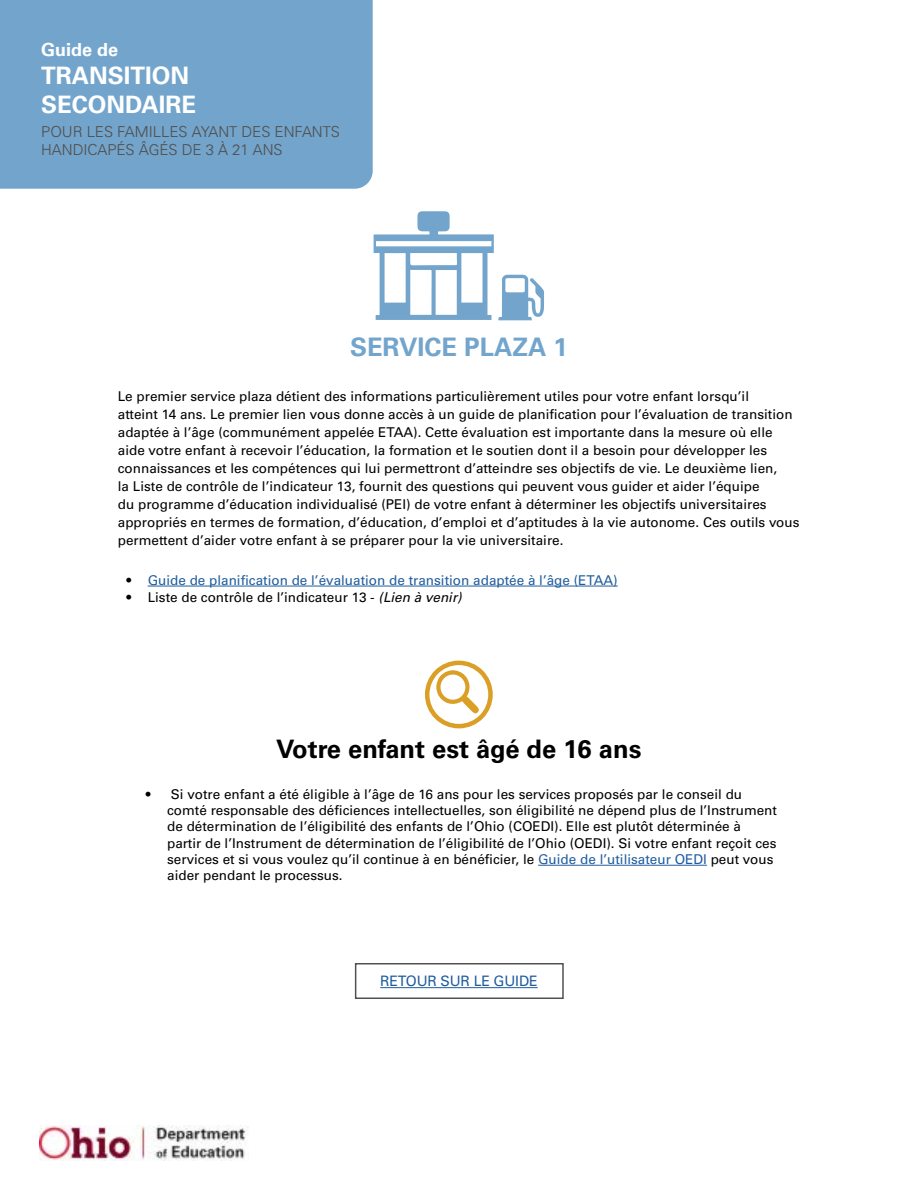
<style>
.page{position:relative;width:918px;height:1188px;background:#fff}
.page>*{position:absolute;margin:0;border:0;box-sizing:border-box;transform-origin:0 0}
.t1{font:700 25.5px "Univers LT Std";color:#000}
.t2{font:700 25.5px "Univers LT Std";color:#73a5cc}
.t3{font:700 24px/28.8px "Univers LT Std";color:#fff}
.t4{font:700 18px "Univers LT Std";color:#fff}
.t5{font:300 15px/18px "Univers";color:#525050}
.t6{font:14.4px "Univers LT Std";letter-spacing:-.01em;color:#205d9e}
.t7{font:13.5px/18px "Univers LT Std";color:#000}
.t8{font:13.5px "Univers LT Std";color:#205d9e}
.s1{color:#000}
.s2{font-style:italic}
.s3{color:#205d9e}
</style>
<div class="page">
<div style="left:0;top:0;width:373px;height:189px;background:#73a5cc"></div>
<img style="left:40px;top:1125px;width:206px;height:35px">
<svg style="left:374px;top:211px;width:170px;height:109px"></svg>
<svg style="left:424px;top:660px;width:69px;height:69px"></svg>
<hr style="left:148px;top:586px;width:470px;height:1px;background:#205d9e">
<hr style="left:538px;top:865px;width:169px;height:1px;background:#205d9e">
<div style="left:355px;top:963px;width:209px;height:36px;border:2px solid #525050"></div>
<hr style="left:380px;top:987px;width:158px;height:1px;background:#205d9e">
<h3 class="t4" style="left:41px;top:39px;width:79px">Guide de</h3>
<h2 class="t3" style="left:41px;top:62px;width:157px">TRANSITION<br>SECONDAIRE</h2>
<p class="t5" style="left:41px;top:122px;width:300px">POUR LES FAMILLES AYANT DES ENFANTS<br>HANDICAPÉS ÂGÉS DE 3 À 21 ANS</p>
<h1 class="t2" style="left:350px;top:332px;width:219px">SERVICE PLAZA 1</h1>
<p class="t7" style="left:118px;top:387px;width:683px">Le premier service plaza détient des informations particulièrement utiles pour votre enfant lorsqu’il<br>atteint 14 ans. Le premier lien vous donne accès à un guide de planification pour l’évaluation de transition adaptée à l’âge (communément appelée ETAA). Cette évaluation est importante dans la mesure où elle aide votre enfant à recevoir l’éducation, la formation et le soutien dont il a besoin pour développer les connaissances et les compétences qui lui permettront d’atteindre ses objectifs de vie. Le deuxième lien,<br>la Liste de contrôle de l’indicateur 13, fournit des questions qui peuvent vous guider et aider l’équipe<br>du programme d’éducation individualisé (PEI) de votre enfant à déterminer les objectifs universitaires appropriés en termes de formation, d’éducation, d’emploi et d’aptitudes à la vie autonome. Ces outils vous permettent d’aider votre enfant à se préparer pour la vie universitaire.</p>
<p class="t8" style="left:126px;top:572px;width:493px"><span class="s1">•</span> Guide de planification de l’évaluation de transition adaptée à l’âge (ETAA)</p>
<p class="t7" style="left:126px;top:589px;width:337px">• Liste de contrôle de l’indicateur 13 - <span class="s2">(Lien à venir)</span></p>
<h1 class="t1" style="left:276px;top:734px;width:367px">Votre enfant est âgé de 16 ans</h1>
<p class="t7" style="left:167px;top:786px;width:611px;line-height:16.2px;text-indent:-21px">• Si votre enfant a été éligible à l’âge de 16 ans pour les services proposés par le conseil du comté responsable des déficiences intellectuelles, son éligibilité ne dépend plus de l’Instrument de détermination de l’éligibilité des enfants de l’Ohio (COEDI). Elle est plutôt déterminée à partir de l’Instrument de détermination de l’éligibilité de l’Ohio (OEDI). Si votre enfant reçoit ces services et si vous voulez qu’il continue à en bénéficier, le <span class="s3">Guide de l’utilisateur OEDI</span> peut vous aider pendant le processus.</p>
<p class="t6" style="left:380px;top:973px;width:159px">RETOUR SUR LE GUIDE</p>
</div>
